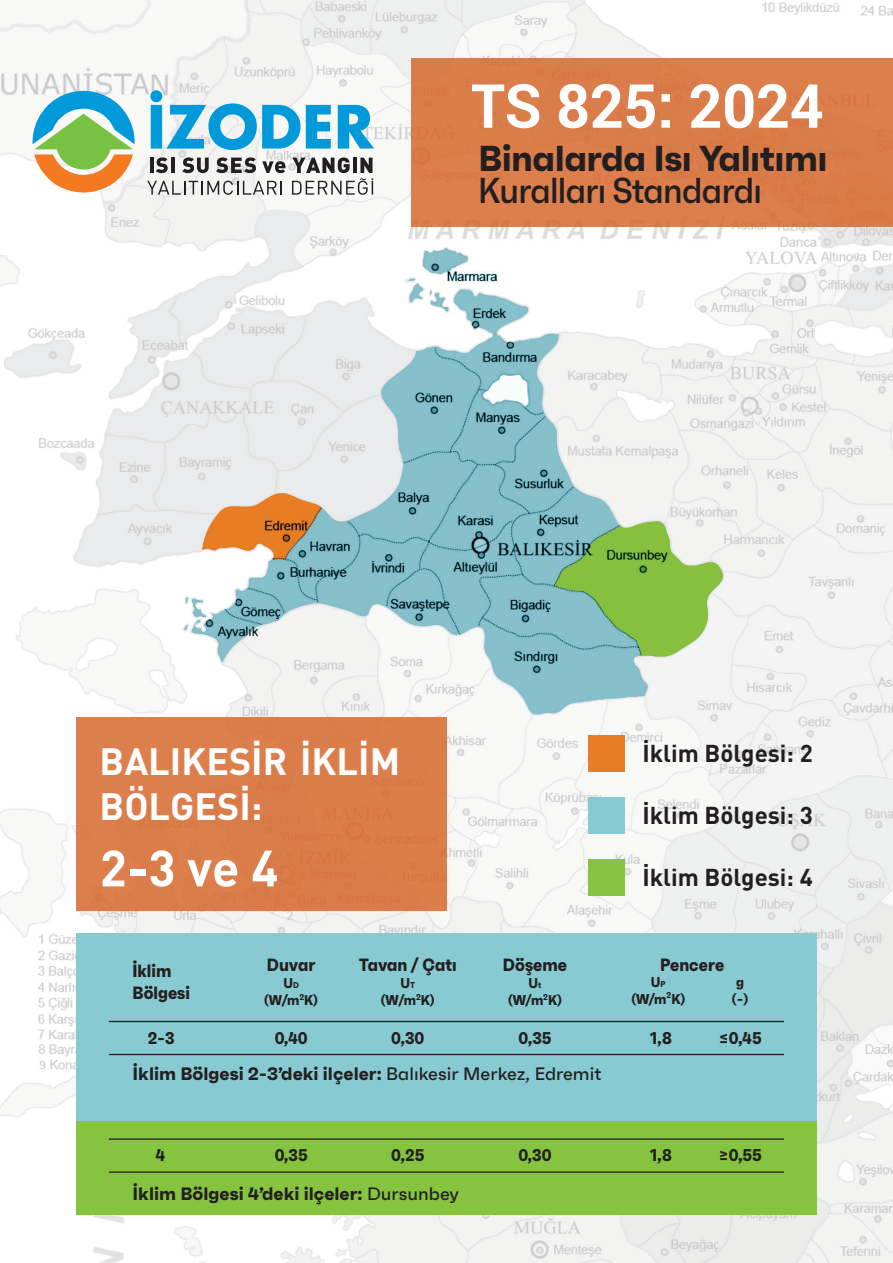
<style>
.page{position:relative;width:893px;height:1263px;background:#fff}
.page>*{position:absolute;margin:0;border:0;box-sizing:border-box;transform-origin:0 0}
.t1{font:700 60.75px "Roboto";letter-spacing:-.005em;color:#fff}
.t2{font:700 50.25px "DIN Bek";color:#fff}
.t3{font:700 37.65px/45.2px "DIN Bek";color:#fff}
.t4{font:700 36px "Faktum";letter-spacing:-.02em;color:#231f20}
.t5{font:500 36px "Faktum Con";letter-spacing:-.02em;color:#231f20}
.t6{font:700 24.15px "DIN Bek";color:#231f20}
.t7{font:700 18px "Faktum";color:#231f20}
.t8{font:700 17.7px/21.3px "Faktum Con";color:#231f20}
.t9{font:700 16.95px "Faktum Con";color:#231f20}
.t10{font:700 14.1px/17px "Faktum Con";color:#231f20;text-align:center}
.s1{font-size:8.55px}
.s2{font-weight:500}
</style>
<div class="page">
<img style="left:0;top:0;width:893px;height:1263px">
<div style="left:412px;top:58px;width:481px;height:169px;background:#dc7d4a"></div>
<div style="left:76px;top:717px;width:370px;height:193px;background:#dc7e4a"></div>
<div style="left:76px;top:933px;width:740px;height:188px;background:#87cad1"></div>
<div style="left:76px;top:1121px;width:740px;height:94px;background:#86c440"></div>
<hr style="left:109px;top:1021px;width:675px;height:1px;background:#231f20">
<hr style="left:109px;top:1054px;width:675px;height:1px;background:#231f20">
<hr style="left:109px;top:1138px;width:675px;height:2px;background:#231f20">
<hr style="left:109px;top:1171px;width:675px;height:2px;background:#231f20">
<div style="left:589px;top:797px;width:36px;height:37px;background:#87cad1"></div>
<div style="left:589px;top:859px;width:36px;height:37px;background:#86c440"></div>
<div style="left:589px;top:735px;width:36px;height:37px;background:#e77d26"></div>
<svg style="left:30px;top:90px;width:106px;height:104px"></svg>
<svg style="left:150px;top:90px;width:181px;height:60px"></svg>
<svg style="left:338px;top:105px;width:36px;height:44px"></svg>
<svg style="left:147px;top:181px;width:135px;height:14px"></svg>
<hr style="left:150px;top:158px;width:4px;height:15px;background:#231f20">
<svg style="left:156px;top:157px;width:12px;height:16px"></svg>
<hr style="left:171px;top:158px;width:4px;height:15px;background:#231f20">
<svg style="left:182px;top:157px;width:27px;height:16px"></svg>
<svg style="left:216px;top:157px;width:40px;height:16px"></svg>
<svg style="left:262px;top:161px;width:23px;height:12px"></svg>
<svg style="left:292px;top:157px;width:81px;height:38px"></svg>
<h1 class="t1" style="left:471px;top:63px;width:354px">TS 825: 2024</h1>
<h3 class="t4" style="left:478px;top:135px;width:351px">Binalarda Isı Yalıtımı</h3>
<h3 class="t5" style="left:478px;top:168px;width:285px">Kuralları Standardı</h3>
<h3 class="t3" style="left:100px;top:737px;width:302px">BALIKESİR İKLİM<br>BÖLGESİ:</h3>
<h2 class="t2" style="left:100px;top:835px;width:180px">2-3 ve 4</h2>
<p class="t8" style="left:132px;top:960px;width:59px">İklim<br>Bölgesi</p>
<p class="t8" style="left:267px;top:954px;width:50px">Duvar</p>
<p class="t10" style="left:264px;top:975px;width:56px">U<span class="s1">D </span>(W/m<sup>2</sup>K)</p>
<p class="t8" style="left:359px;top:954px;width:99px">Tavan / Çatı</p>
<p class="t10" style="left:380px;top:975px;width:56px">U<span class="s1">T </span>(W/m<sup>2</sup>K)</p>
<p class="t8" style="left:503px;top:954px;width:65px">Döşeme</p>
<p class="t10" style="left:508px;top:975px;width:56px">U<span class="s1">t </span>(W/m<sup>2</sup>K)</p>
<h3 class="t6" style="left:642px;top:738px;width:172px">İklim Bölgesi: 2</h3>
<h3 class="t6" style="left:642px;top:800px;width:172px">İklim Bölgesi: 3</h3>
<h3 class="t6" style="left:642px;top:862px;width:172px">İklim Bölgesi: 4</h3>
<p class="t8" style="left:660px;top:954px;width:66px">Pencere</p>
<p class="t10" style="left:631px;top:973px;width:56px">U<span class="s1">P </span>(W/m<sup>2</sup>K)</p>
<p class="t10" style="left:732px;top:973px;width:18px">g (-)</p>
<p class="t9" style="left:148px;top:1027px;width:28px">2-3</p>
<p class="t9" style="left:275px;top:1027px;width:34px">0,40</p>
<p class="t9" style="left:391px;top:1027px;width:35px">0,30</p>
<p class="t9" style="left:518px;top:1027px;width:34px">0,35</p>
<p class="t9" style="left:650px;top:1027px;width:23px">1,8</p>
<p class="t9" style="left:719px;top:1027px;width:44px">≤0,45</p>
<p class="t7" style="left:132px;top:1062px;width:470px">İklim Bölgesi 2-3’deki ilçeler: <span class="s2">Balıkesir Merkez, Edremit</span></p>
<p class="t9" style="left:155px;top:1144px;width:11px">4</p>
<p class="t9" style="left:275px;top:1144px;width:34px">0,35</p>
<p class="t9" style="left:391px;top:1144px;width:35px">0,25</p>
<p class="t9" style="left:518px;top:1144px;width:35px">0,30</p>
<p class="t9" style="left:650px;top:1144px;width:23px">1,8</p>
<p class="t9" style="left:719px;top:1144px;width:44px">≥0,55</p>
<p class="t7" style="left:132px;top:1182px;width:328px">İklim Bölgesi 4’deki ilçeler: <span class="s2">Dursunbey</span></p>
</div>
